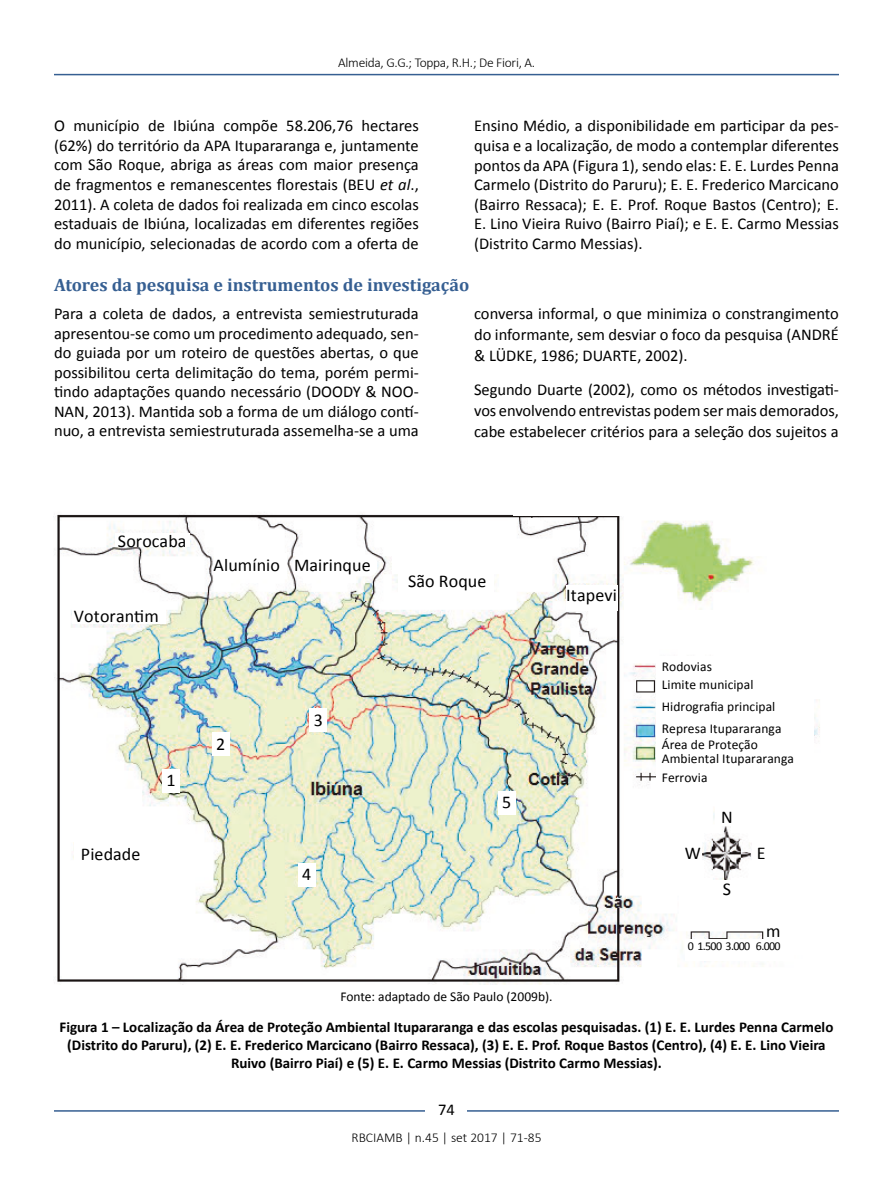
<style>
.page{position:relative;width:893px;height:1191px;background:#fff}
.page>*{position:absolute;margin:0;border:0;box-sizing:border-box;transform-origin:0 0}
.t1{font:18px "Calibri";letter-spacing:.005em;color:#000}
.t2{font:700 18px "Cambria";color:#365f92}
.t3{font:16.5px/19.5px "Calibri";color:#000;text-align:justify}
.t4{font:700 15px/18px "Calibri";color:#000;text-align:center}
.t5{font:13.5px/18.6px "Calibri";letter-spacing:.005em;color:#000}
.t6{font:300 13.5px "Calibri";letter-spacing:-.02em;color:#000}
.t7{font:300 13.5px "Calibri";color:#000}
.t8{font:12px "Calibri";letter-spacing:-.055em;color:#000}
.s1{font-style:italic}
</style>
<div class="page">
<hr style="left:54px;top:74px;width:785px;height:1px;background:#365f92">
<hr style="left:54px;top:1110px;width:785px;height:1px;background:#365f92">
<div style="left:426px;top:1096px;width:41px;height:26px;background:#fff"></div>
<img style="left:54px;top:514px;width:766px;height:470px">
<div style="left:677px;top:840px;width:24px;height:25px;background:#fff"></div>
<div style="left:752px;top:840px;width:24px;height:25px;background:#fff"></div>
<div style="left:715px;top:801px;width:25px;height:25px;background:#fff"></div>
<div style="left:685px;top:939px;width:108px;height:22px;background:#fff"></div>
<div style="left:764px;top:924px;width:58px;height:30px;background:#fff"></div>
<div style="left:679px;top:880px;width:100px;height:38px;background:#fff"></div>
<div style="left:647px;top:615px;width:96px;height:33px;background:#fff"></div>
<div style="left:513px;top:479px;width:185px;height:36px;background:#fff"></div>
<div style="left:566px;top:585px;width:51px;height:26px;background:#fff"></div>
<div style="left:398px;top:571px;width:95px;height:25px;background:#fff"></div>
<div style="left:215px;top:553px;width:72px;height:25px;background:#fff"></div>
<div style="left:72px;top:603px;width:94px;height:21px;background:#fff"></div>
<div style="left:74px;top:836px;width:93px;height:27px;background:#fff"></div>
<div style="left:115px;top:533px;width:75px;height:14px;background:#fff"></div>
<div style="left:292px;top:554px;width:85px;height:22px;background:#fff;border-radius:9px"></div>
<div style="left:163px;top:769px;width:17px;height:23px;background:#fff"></div>
<div style="left:212px;top:732px;width:17px;height:23px;background:#fff"></div>
<div style="left:310px;top:708px;width:17px;height:23px;background:#fff"></div>
<div style="left:298px;top:864px;width:17px;height:23px;background:#fff"></div>
<div style="left:498px;top:791px;width:17px;height:23px;background:#fff"></div>
<div style="left:656px;top:656px;width:158px;height:140px;background:#fff"></div>
<div style="left:528px;top:517px;width:11px;height:8px;background:#fff"></div>
<p class="t6" style="left:338px;top:54px;width:199px">Almeida, G.G.; Toppa, R.H.; De Fiori, A.</p>
<p class="t3" style="left:54px;top:116px;width:366px">O município de Ibiúna compõe 58.206,76 hectares (62%) do território da APA Itupararanga e, juntamente com São Roque, abriga as áreas com maior presença de fragmentos e remanescentes florestais (BEU <span class="s1">et al</span>., 2011). A coleta de dados foi realizada em cinco escolas estaduais de Ibiúna, localizadas em diferentes regiões do município, selecionadas de acordo com a oferta de</p>
<p class="t3" style="left:474px;top:116px;width:366px">Ensino Médio, a disponibilidade em participar da pes&shy;quisa e a localização, de modo a contemplar diferentes pontos da APA (Figura 1), sendo elas: E. E. Lurdes Penna Carmelo (Distrito do Paruru); E. E. Frederico Marcicano (Bairro Ressaca); E. E. Prof. Roque Bastos (Centro); E.<br>E. Lino Vieira Ruivo (Bairro Piaí); e E. E. Carmo Messias (Distrito Carmo Messias).</p>
<p class="t2" style="left:54px;top:272px;width:417px">Atores da pesquisa e instrumentos de investigação</p>
<p class="t3" style="left:54px;top:304px;width:366px">Para a coleta de dados, a entrevista semiestruturada apresentou-se como um procedimento adequado, sen&shy;do guiada por um roteiro de questões abertas, o que possibilitou certa delimitação do tema, porém permi&shy;tindo adaptações quando necessário (DOODY &amp; NOO-NAN, 2013). Mantida sob a forma de um diálogo contí&shy;nuo, a entrevista semiestruturada assemelha-se a uma</p>
<p class="t3" style="left:474px;top:303px;width:366px;line-height:20.9px">conversa informal, o que minimiza o constrangimento do informante, sem desviar o foco da pesquisa (ANDRÉ &amp; LÜDKE, 1986; DUARTE, 2002).</p>
<p class="t3" style="left:474px;top:379px;width:366px;line-height:20.9px">Segundo Duarte (2002), como os métodos investigati&shy;vos envolvendo entrevistas podem ser mais demorados, cabe estabelecer critérios para a seleção dos sujeitos a</p>
<p class="t1" style="left:118px;top:530px;width:70px">Sorocaba</p>
<p class="t1" style="left:74px;top:605px;width:86px">Votorantim</p>
<p class="t1" style="left:214px;top:554px;width:68px">Alumínio</p>
<p class="t1" style="left:294px;top:554px;width:78px">Mairinque</p>
<p class="t1" style="left:81px;top:842px;width:61px">Piedade</p>
<p class="t1" style="left:166px;top:768px;width:11px">1</p>
<p class="t1" style="left:216px;top:732px;width:11px">2</p>
<p class="t1" style="left:314px;top:708px;width:11px">3</p>
<p class="t1" style="left:302px;top:863px;width:11px">4</p>
<p class="t1" style="left:408px;top:570px;width:80px">São Roque</p>
<p class="t1" style="left:502px;top:791px;width:11px">5</p>
<p class="t1" style="left:566px;top:584px;width:52px">Itapevi</p>
<p class="t5" style="left:662px;top:657px;width:93px">Rodovias<br>Limite municipal</p>
<p class="t5" style="left:662px;top:695px;width:121px;line-height:22.2px">Hidrografia principal<br>Represa Itupararanga</p>
<p class="t5" style="left:662px;top:738px;width:134px;line-height:13.2px">Área de Proteção<br>Ambiental Itupararanga</p>
<p class="t5" style="left:662px;top:768px;width:47px">Ferrovia</p>
<p class="t1" style="left:685px;top:842px;width:18px">W</p>
<p class="t1" style="left:721px;top:806px;width:13px">N</p>
<p class="t1" style="left:723px;top:878px;width:10px">S</p>
<p class="t1" style="left:757px;top:842px;width:10px">E</p>
<p class="t1" style="left:766px;top:919px;width:16px">m</p>
<p class="t8" style="left:688px;top:939px;width:94px">0 1.500 3.000 6.000</p>
<p class="t5" style="left:340px;top:987px;width:214px">Fonte: adaptado de São Paulo (2009b).</p>
<p class="t4" style="left:60px;top:1017px;width:775px">Figura 1 – Localização da Área de Proteção Ambiental Itupararanga e das escolas pesquisadas. (1) E. E. Lurdes Penna Carmelo (Distrito do Paruru), (2) E. E. Frederico Marcicano (Bairro Ressaca), (3) E. E. Prof. Roque Bastos (Centro), (4) E. E. Lino Vieira<br>Ruivo (Bairro Piaí) e (5) E. E. Carmo Messias (Distrito Carmo Messias).</p>
<p class="t3" style="left:438px;top:1100px;width:18px">74</p>
<p class="t7" style="left:351px;top:1129px;width:192px">RBCIAMB | n.45 | set 2017 | 71-85</p>
</div>
